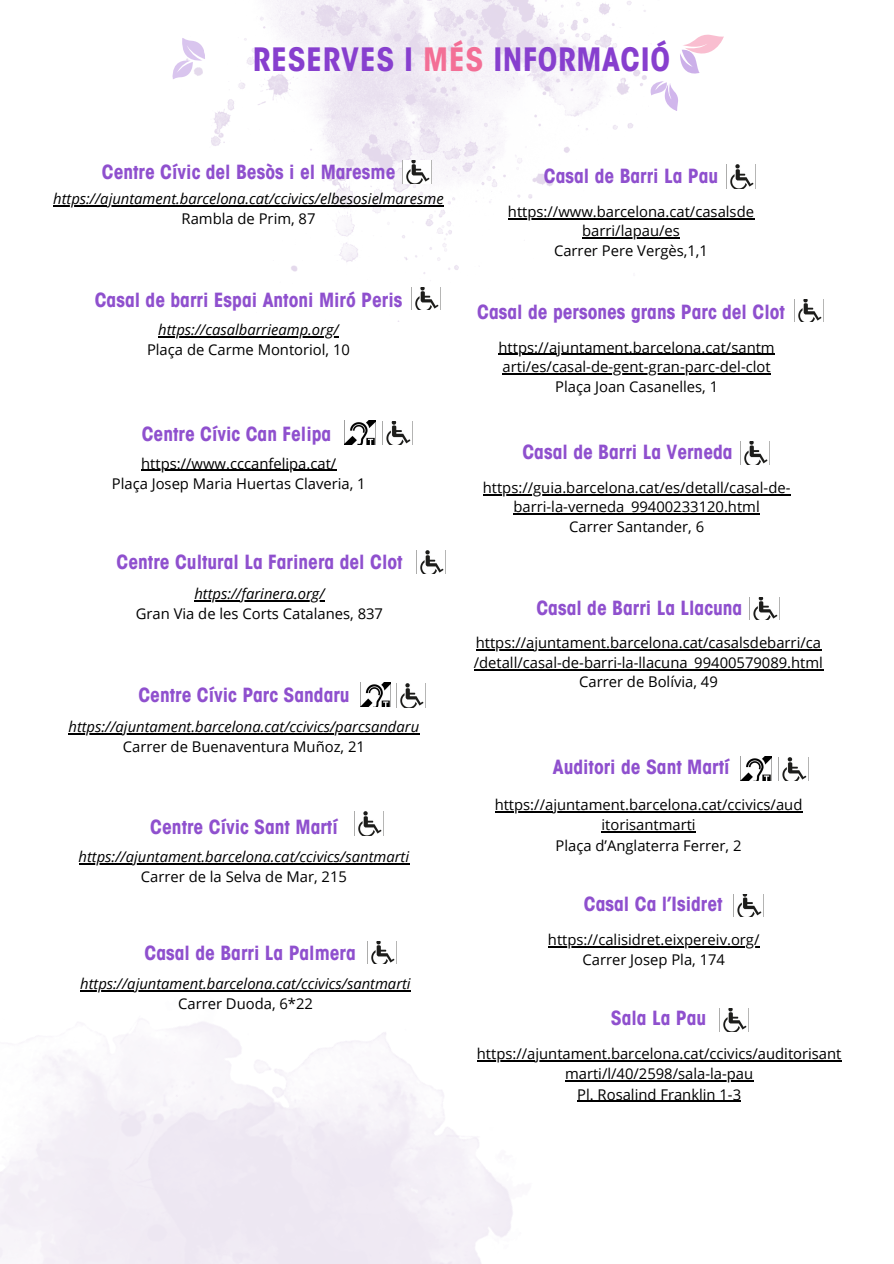
<style>
.page{position:relative;width:894px;height:1264px;background:#fff}
.page>*{position:absolute;margin:0;border:0;box-sizing:border-box;transform-origin:0 0}
.t1{font:700 condensed 32.1px "ITC Avant Garde Std";letter-spacing:.015em;color:#873fce}
.t2{font:700 condensed 19.5px "ITC Avant Garde Std";color:#8f50ce}
.t3{font:14.85px/19.6px "Open Sans";color:#000;text-align:center}
.t4{font:italic 14.85px "Open Sans";color:#000}
.s1{color:#f36f96}
</style>
<div class="page">
<img style="left:181px;top:0;width:481px;height:322px">
<svg style="left:647px;top:27px;width:77px;height:84px"></svg>
<svg style="left:172px;top:34px;width:34px;height:46px"></svg>
<img style="left:0;top:816px;width:614px;height:447px">
<img style="left:740px;top:756px;width:30px;height:24px">
<img style="left:778px;top:757px;width:29px;height:24px">
<img style="left:402px;top:160px;width:30px;height:23px">
<img style="left:345px;top:420px;width:30px;height:25px">
<img style="left:386px;top:421px;width:25px;height:24px">
<img style="left:416px;top:550px;width:28px;height:24px">
<img style="left:360px;top:682px;width:30px;height:25px">
<img style="left:396px;top:683px;width:30px;height:24px">
<img style="left:354px;top:811px;width:29px;height:24px">
<hr style="left:79px;top:863px;width:330px;height:1px;background:#000">
<hr style="left:494px;top:811px;width:308px;height:1px;background:#000">
<hr style="left:601px;top:831px;width:94px;height:1px;background:#000">
<hr style="left:53px;top:205px;width:391px;height:1px;background:#000">
<hr style="left:141px;top:470px;width:195px;height:1px;background:#000">
<hr style="left:194px;top:600px;width:130px;height:1px;background:#000">
<hr style="left:68px;top:733px;width:351px;height:1px;background:#000">
<hr style="left:158px;top:336px;width:181px;height:1px;background:#000">
<hr style="left:80px;top:990px;width:331px;height:1px;background:#000">
<hr style="left:547px;top:946px;width:212px;height:1px;background:#000">
<hr style="left:508px;top:218px;width:246px;height:1px;background:#000">
<hr style="left:582px;top:238px;width:97px;height:1px;background:#000">
<hr style="left:498px;top:354px;width:276px;height:1px;background:#000">
<hr style="left:502px;top:373px;width:268px;height:2px;background:#000">
<hr style="left:482px;top:494px;width:308px;height:1px;background:#000">
<hr style="left:513px;top:513px;width:246px;height:2px;background:#000">
<hr style="left:475px;top:649px;width:346px;height:1px;background:#000">
<hr style="left:473px;top:669px;width:350px;height:1px;background:#000">
<img style="left:411px;top:287px;width:29px;height:23px">
<img style="left:367px;top:941px;width:30px;height:22px">
<img style="left:749px;top:597px;width:29px;height:22px">
<img style="left:740px;top:442px;width:28px;height:22px">
<img style="left:794px;top:299px;width:28px;height:23px">
<img style="left:726px;top:165px;width:28px;height:23px">
<img style="left:733px;top:894px;width:29px;height:22px">
<hr style="left:476px;top:1060px;width:365px;height:1px;background:#000">
<hr style="left:565px;top:1080px;width:188px;height:1px;background:#000">
<hr style="left:577px;top:1100px;width:164px;height:1px;background:#000">
<img style="left:719px;top:1008px;width:28px;height:23px">
<p class="t1" style="left:252px;top:47px;width:418px">RESERVES I <span class="s1">MÉS</span> INFORMACIÓ</p>
<p class="t2" style="left:102px;top:164px;width:295px">Centre Cívic del Besòs i el Maresme</p>
<h2 class="t4" style="left:53px;top:188px;width:392px">https://ajuntament.barcelona.cat/ccivics/elbesosielmaresme</h2>
<p class="t3" style="left:181px;top:208px;width:135px">Rambla de Prim, 87</p>
<p class="t2" style="left:95px;top:293px;width:309px">Casal de barri Espai Antoni Miró Peris</p>
<p class="t4" style="left:158px;top:319px;width:182px">https://casalbarrieamp.org/</p>
<h2 class="t3" style="left:147px;top:339px;width:204px">Plaça de Carme Montoriol, 10</h2>
<p class="t2" style="left:142px;top:426px;width:191px">Centre Cívic Can Felipa</p>
<p class="t3" style="left:141px;top:453px;width:196px">https://www.cccanfelipa.cat/</p>
<h2 class="t3" style="left:112px;top:473px;width:255px">Plaça Josep Maria Huertas Claveria, 1</h2>
<p class="t2" style="left:116px;top:554px;width:287px">Centre Cultural La Farinera del Clot</p>
<p class="t4" style="left:194px;top:583px;width:132px">https://farinera.org/</p>
<p class="t3" style="left:136px;top:603px;width:249px">Gran Via de les Corts Catalanes, 837</p>
<p class="t2" style="left:138px;top:687px;width:213px">Centre Cívic Parc Sandaru</p>
<p class="t4" style="left:68px;top:716px;width:352px">https://ajuntament.barcelona.cat/ccivics/parcsandaru</p>
<h2 class="t3" style="left:123px;top:736px;width:243px">Carrer de Buenaventura Muñoz, 21</h2>
<h2 class="t2" style="left:150px;top:819px;width:189px">Centre Cívic Sant Martí</h2>
<p class="t4" style="left:79px;top:846px;width:332px">https://ajuntament.barcelona.cat/ccivics/santmarti</p>
<p class="t3" style="left:141px;top:866px;width:207px">Carrer de la Selva de Mar, 215</p>
<p class="t2" style="left:144px;top:945px;width:213px">Casal de Barri La Palmera</p>
<p class="t4" style="left:80px;top:972px;width:332px">https://ajuntament.barcelona.cat/ccivics/santmarti</p>
<p class="t3" style="left:178px;top:992px;width:136px">Carrer Duoda, 6*22</p>
<p class="t2" style="left:543px;top:168px;width:176px">Casal de Barri La Pau</p>
<p class="t3" style="left:508px;top:201px;width:247px">https://www.barcelona.cat/casalsde</p>
<p class="t3" style="left:554px;top:221px;width:155px">barri/lapau/es<br>Carrer Pere Vergès,1,1</p>
<p class="t2" style="left:477px;top:304px;width:309px">Casal de persones grans Parc del Clot</p>
<p class="t3" style="left:498px;top:337px;width:277px">https://ajuntament.barcelona.cat/santm</p>
<p class="t3" style="left:502px;top:356px;width:269px">arti/es/casal-de-gent-gran-parc-del-clot<br>Plaça Joan Casanelles, 1</p>
<p class="t2" style="left:522px;top:445px;width:212px">Casal de Barri La Verneda</p>
<h2 class="t3" style="left:482px;top:477px;width:309px">https://guia.barcelona.cat/es/detall/casal-de&shy;barri-la-verneda_99400233120.html</h2>
<p class="t3" style="left:569px;top:516px;width:136px">Carrer Santander, 6</p>
<p class="t2" style="left:536px;top:600px;width:207px">Casal de Barri La Llacuna</p>
<p class="t3" style="left:473px;top:632px;width:351px;text-align:left">https://ajuntament.barcelona.cat/casalsdebarri/ca /detall/casal-de-barri-la-llacuna_99400579089.html</p>
<p class="t3" style="left:579px;top:671px;width:140px">Carrer de Bolívia, 49</p>
<p class="t2" style="left:552px;top:759px;width:178px">Auditori de Sant Martí</p>
<h2 class="t3" style="left:494px;top:794px;width:309px;line-height:20.2px">https://ajuntament.barcelona.cat/ccivics/aud itorisantmarti</h2>
<p class="t3" style="left:555px;top:835px;width:187px">Plaça d’Anglaterra Ferrer, 2</p>
<h2 class="t2" style="left:583px;top:897px;width:140px">Casal Ca l’Isidret</h2>
<p class="t3" style="left:547px;top:929px;width:213px">https://calisidret.eixpereiv.org/</p>
<h2 class="t3" style="left:582px;top:949px;width:144px">Carrer Josep Pla, 174</h2>
<p class="t2" style="left:610px;top:1010px;width:97px">Sala La Pau</p>
<p class="t3" style="left:476px;top:1043px;width:366px">https://ajuntament.barcelona.cat/ccivics/auditorisant</p>
<h2 class="t3" style="left:565px;top:1063px;width:189px;line-height:20.2px">marti/l/40/2598/sala-la-pau<br>Pl. Rosalind Franklin 1-3</h2>
</div>
